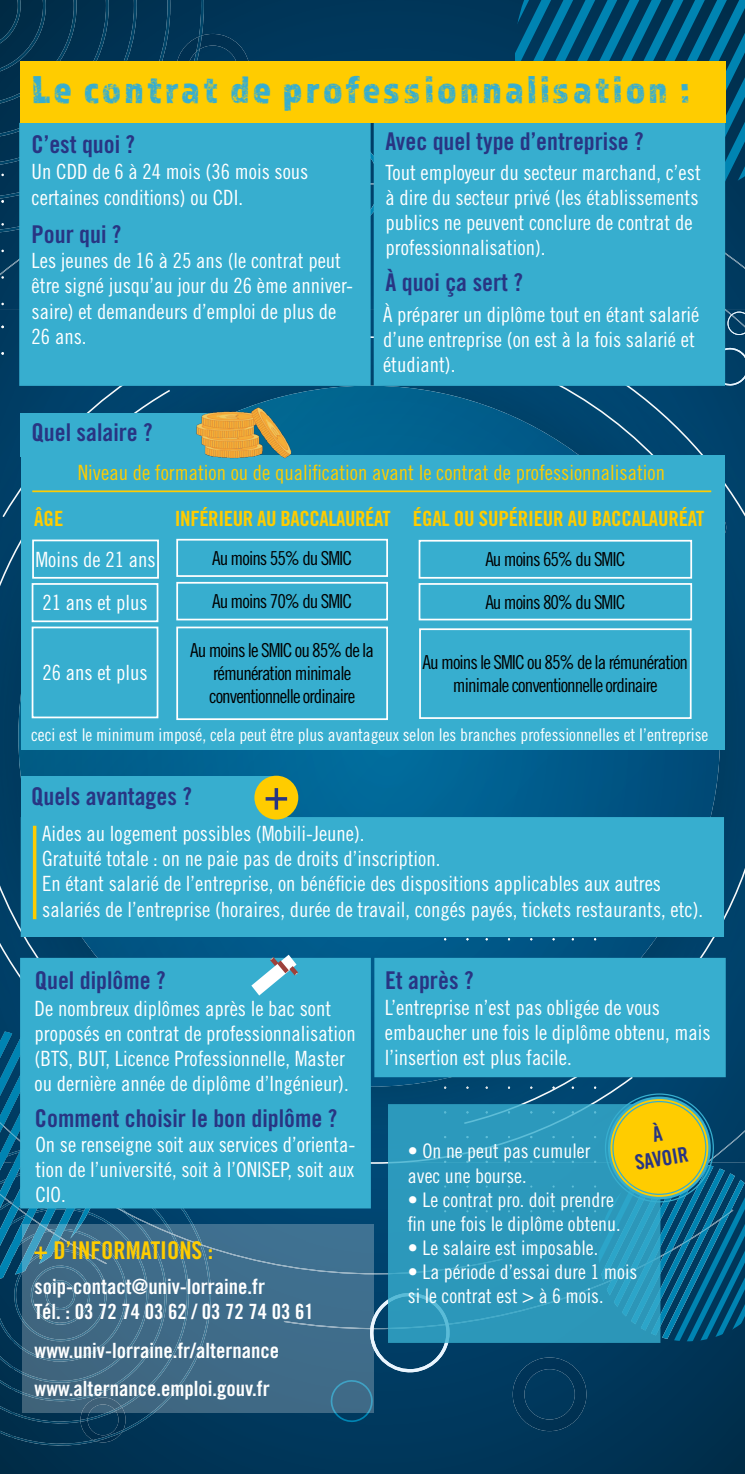
<style>
.page{position:relative;width:745px;height:1474px;background:#fff}
.page>*{position:absolute;margin:0;border:0;box-sizing:border-box;transform-origin:0 0}
.t1{font:40.25px "Almaq Rough";letter-spacing:.08em;color:#37aecf}
.t2{font:24.5px "Trade Gothic LT Std Bd Cn 20";color:#283583}
.t3{font:24.5px "Trade Gothic LT Std Bd Cn 20";color:#fc0}
.t4{font:21px/25.2px "Trade Gothic LT Std Cn 18";color:#fff}
.t5{font:21px/25.2px "Trade Gothic LT Std Bd Cn 20";color:#fff}
.t6{font:21px "Trade Gothic LT Std Cn 18";color:#fc0}
.t7{font:21px "Trade Gothic LT Std Bd Cn 20";letter-spacing:-.01em;color:#fc0}
.t8{font:21px/25.2px "Trade Gothic LT Std Bd Cn 20";color:#283583;text-align:center}
.t9{font:20.12px/24.2px "Trade Gothic LT Std Cn 18";color:#fff}
.t10{font:19.25px/23.1px "Trade Gothic LT Std Cn 18";letter-spacing:-.05em;color:#000;text-align:center}
.t11{font:17.5px "Trade Gothic LT Std Cn 18";color:#fff}
</style>
<div class="page">
<div style="left:0;top:0;width:744px;height:310px;background:#00375b"></div>
<img style="left:0;top:1449px;width:11px;height:24px">
<img style="left:11px;top:1163px;width:733px;height:310px">
<img style="left:512px;top:1357px;width:74px;height:73px">
<img style="left:204px;top:34px;width:45px;height:27px">
<svg style="left:497px;top:0;width:102px;height:61px;background:#005077"></svg>
<svg style="left:599px;top:0;width:145px;height:209px;background:#025579"></svg>
<img style="left:0;top:1280px;width:211px;height:169px">
<img style="left:93px;top:1429px;width:30px;height:12px">
<img style="left:0;top:0;width:204px;height:150px">
<img style="left:183px;top:36px;width:19px;height:25px">
<img style="left:724px;top:327px;width:20px;height:34px">
<div style="left:0;top:390px;width:18px;height:341px;background:#003d63"></div>
<svg style="left:632px;top:855px;width:112px;height:264px;background:#05476f"></svg>
<div style="left:2px;top:310px;width:17px;height:207px;background:#003d64"></div>
<div style="left:0;top:731px;width:18px;height:299px;background:#003e64"></div>
<div style="left:370px;top:1086px;width:262px;height:77px;background:#004670"></div>
<svg style="left:719px;top:361px;width:25px;height:494px;background:#05486f"></svg>
<img style="left:0;top:150px;width:19px;height:125px">
<svg style="left:329px;top:1290px;width:122px;height:133px;background:#0f486d"></svg>
<img style="left:726px;top:221px;width:18px;height:48px">
<img style="left:120px;top:1169px;width:268px;height:105px">
<img style="left:120px;top:1208px;width:11px;height:7px">
<svg style="left:0;top:1030px;width:120px;height:250px;background:#075d85"></svg>
<svg style="left:370px;top:134px;width:3px;height:100px"></svg>
<img style="left:724px;top:310px;width:20px;height:17px">
<svg style="left:727px;top:311px;width:17px;height:24px"></svg>
<img style="left:18px;top:385px;width:701px;height:701px">
<div style="left:19px;top:123px;width:351px;height:263px;background:#37aecf;border:2px solid #37aecf"></div>
<div style="left:373px;top:123px;width:351px;height:263px;background:#37aecf;border:2px solid #37aecf"></div>
<div style="left:20px;top:413px;width:234px;height:44px;background:#37aecf"></div>
<div style="left:21px;top:455px;width:702px;height:295px;background:#37aecf"></div>
<img style="left:191px;top:395px;width:107px;height:64px">
<hr style="left:32px;top:490px;width:678px;height:2px;background:#fc0">
<div style="left:32px;top:539px;width:127px;height:39px;border:2px solid #fff"></div>
<div style="left:32px;top:583px;width:126px;height:39px;border:2px solid #fff"></div>
<div style="left:32px;top:626px;width:126px;height:92px;border:2px solid #fff"></div>
<div style="left:176px;top:539px;width:212px;height:38px;border:2px solid #fff"></div>
<div style="left:176px;top:582px;width:212px;height:38px;border:2px solid #fff"></div>
<div style="left:176px;top:626px;width:212px;height:94px;border:2px solid #fff"></div>
<div style="left:418px;top:540px;width:273px;height:38px;border:2px solid #fff"></div>
<div style="left:418px;top:583px;width:273px;height:37px;border:2px solid #fff"></div>
<div style="left:419px;top:628px;width:272px;height:91px;border:2px solid #fff"></div>
<div style="left:21px;top:775px;width:257px;height:44px;background:#37aecf"></div>
<div style="left:21px;top:817px;width:702px;height:120px;background:#37aecf"></div>
<div style="left:254px;top:775px;width:44px;height:44px;background:#fc0;border-radius:50%"></div>
<svg style="left:274px;top:788px;width:4px;height:21px"></svg>
<hr style="left:265px;top:797px;width:22px;height:3px;background:#283583">
<hr style="left:33px;top:825px;width:3px;height:94px;background:#fc0">
<div style="left:20px;top:957px;width:350px;height:251px;background:#37aecf;border:2px solid #37aecf"></div>
<div style="left:374px;top:957px;width:351px;height:120px;background:#37aecf;border:2px solid #37aecf"></div>
<svg style="left:249px;top:952px;width:50px;height:44px"></svg>
<div style="left:388px;top:1104px;width:272px;height:238px;background:#2c98bb"></div>
<svg style="left:609px;top:1097px;width:100px;height:101px"></svg>
<svg style="left:585px;top:1119px;width:159px;height:229px"></svg>
<svg style="left:22px;top:1224px;width:351px;height:189px;background:#416e8a"></svg>
<div style="left:20px;top:61px;width:704px;height:62px;background:#fc0"></div>
<h1 class="t1" style="left:32px;top:65px;width:658px">Le contrat de professionnalisation :</h1>
<p class="t2" style="left:32px;top:129px;width:105px">C’est quoi ?</p>
<p class="t4" style="left:32px;top:159px;width:278px">Un CDD de 6 à 24 mois (36 mois sous certaines conditions) ou CDI.</p>
<p class="t2" style="left:32px;top:219px;width:91px">Pour qui ?</p>
<p class="t4" style="left:32px;top:248px;width:323px">Les jeunes de 16 à 25 ans (le contrat peut être signé jusqu’au jour du 26 ème anniver&shy;saire) et demandeurs d’emploi de plus de<br>26 ans.</p>
<p class="t2" style="left:385px;top:127px;width:259px">Avec quel type d’entreprise ?</p>
<p class="t4" style="left:385px;top:159px;width:316px">Tout employeur du secteur marchand, c’est à dire du secteur privé (les établissements publics ne peuvent conclure de contrat de professionnalisation).</p>
<p class="t2" style="left:385px;top:268px;width:139px">À quoi ça sert ?</p>
<p class="t4" style="left:383px;top:302px;width:318px">À préparer un diplôme tout en étant salarié d’une entreprise (on est à la fois salarié et étudiant).</p>
<p class="t2" style="left:32px;top:417px;width:123px">Quel salaire ?</p>
<p class="t6" style="left:78px;top:460px;width:588px">Niveau de formation ou de qualification avant le contrat de professionnalisation</p>
<p class="t7" style="left:34px;top:505px;width:31px">ÂGE</p>
<p class="t7" style="left:175px;top:506px;width:530px">INFÉRIEUR AU BACCALAURÉAT ÉGAL OU SUPÉRIEUR AU BACCALAURÉAT</p>
<p class="t4" style="left:35px;top:537px;width:122px;line-height:43.6px;text-align:center">Moins de 21 ans<br>21 ans et plus</p>
<p class="t10" style="left:212px;top:546px;width:141px">Au moins 55% du SMIC</p>
<p class="t10" style="left:212px;top:589px;width:141px">Au moins 70% du SMIC</p>
<p class="t10" style="left:190px;top:638px;width:185px">Au moins le SMIC ou 85% de la rémunération minimale conventionnelle ordinaire</p>
<p class="t10" style="left:485px;top:547px;width:141px">Au moins 65% du SMIC</p>
<p class="t10" style="left:485px;top:590px;width:141px">Au moins 80% du SMIC</p>
<p class="t10" style="left:422px;top:650px;width:267px">Au moins le SMIC ou 85% de la rémunération minimale conventionnelle ordinaire</p>
<p class="t11" style="left:31px;top:724px;width:678px">ceci est le minimum imposé, cela peut être plus avantageux selon les branches professionnelles et l’entreprise</p>
<p class="t4" style="left:42px;top:659px;width:106px">26 ans et plus</p>
<p class="t2" style="left:31px;top:781px;width:162px">Quels avantages ?</p>
<p class="t4" style="left:42px;top:820px;width:662px">Aides au logement possibles (Mobili-Jeune).<br>Gratuité totale : on ne paie pas de droits d’inscription.<br>En étant salarié de l’entreprise, on bénéficie des dispositions applicables aux autres salariés de l’entreprise (horaires, durée de travail, congés payés, tickets restaurants, etc).</p>
<p class="t2" style="left:35px;top:965px;width:132px">Quel diplôme ?</p>
<p class="t4" style="left:35px;top:995px;width:322px">De nombreux diplômes après le bac sont proposés en contrat de professionnalisation (BTS, BUT, Licence Professionnelle, Master ou dernière année de diplôme d’Ingénieur).</p>
<p class="t2" style="left:35px;top:1103px;width:303px">Comment choisir le bon diplôme ?</p>
<p class="t4" style="left:35px;top:1131px;width:321px;text-align:justify">On se renseigne soit aux services d’orienta&shy;tion de l’université, soit à l’ONISEP, soit aux CIO.</p>
<p class="t3" style="left:33px;top:1235px;width:181px">+ D’INFORMATIONS :</p>
<p class="t5" style="left:35px;top:1273px;width:280px">soip-contact@univ-lorraine.fr<br>Tél. : 03 72 74 03 62 / 03 72 74 03 61</p>
<p class="t5" style="left:35px;top:1331px;width:246px;line-height:37.6px">www.univ-lorraine.fr/alternance www.alternance.emploi.gouv.fr</p>
<p class="t2" style="left:385px;top:965px;width:90px">Et après ?</p>
<p class="t4" style="left:384px;top:994px;width:327px">L’entreprise n’est pas obligée de vous embaucher une fois le diplôme obtenu, mais l’insertion est plus facile.</p>
<p class="t8" style="left:628px;top:1125px;width:56px;rotate:-10deg">À<br>SAVOIR</p>
<p class="t9" style="left:407px;top:1138px;width:184px">• On ne peut pas cumuler avec une bourse.</p>
<p class="t9" style="left:407px;top:1187px;width:214px">• Le contrat pro. doit prendre fin une fois le diplôme obtenu.</p>
<p class="t9" style="left:407px;top:1235px;width:192px">• Le salaire est imposable.</p>
<p class="t9" style="left:407px;top:1259px;width:231px">• La période d’essai dure 1 mois si le contrat est &gt; à 6 mois.</p>
</div>
